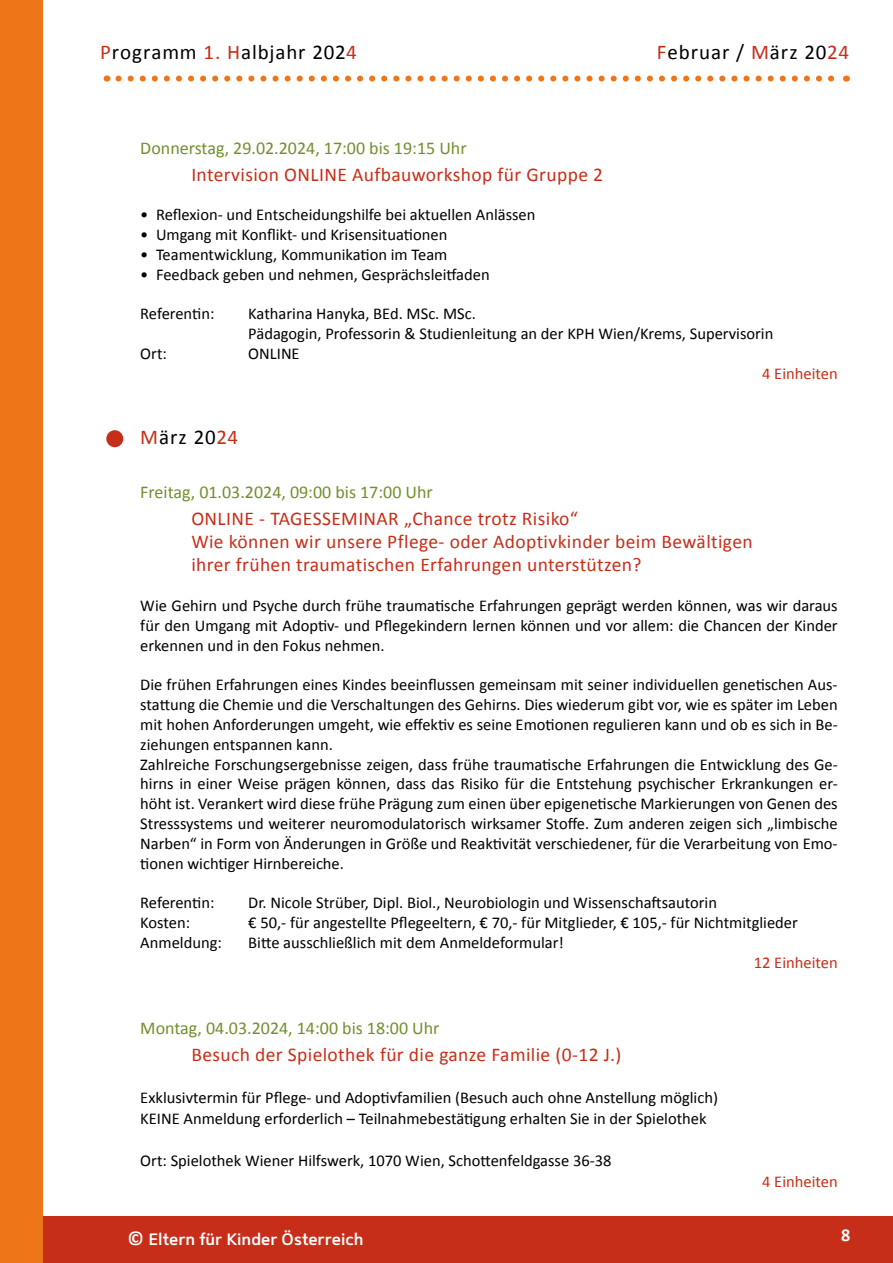
<style>
.page{position:relative;width:893px;height:1263px;background:#fff}
.page>*{position:absolute;margin:0;border:0;box-sizing:border-box;transform-origin:0 0}
.t1{font:21px "Calibri";letter-spacing:.04em;color:#000}
.Seminarüberschrift{font:19.5px "Calibri";letter-spacing:.02em;color:#c72e19}
.t2{font:700 18.15px "Calibri";color:#fff}
.Datum{font:18px "Calibri";color:#718f2d}
.Fliesstext{font:16.5px/19.8px "Calibri";color:#000;text-align:justify}
.Einheiten{font:16.5px "Calibri";color:#c72e19}
.t3{font:600 16.5px "Mentone";color:#fff}
.s1{color:#c72e19}
.s2{font-family:"Calibri";font-weight:700;font-size:19.8px}
</style>
<div class="page">
<div style="left:0;top:1216px;width:893px;height:47px;background:#c72e19"></div>
<div style="left:0;top:0;width:43px;height:1263px;background:#ee7518"></div>
<svg style="left:118px;top:76px;width:716px;height:6px"></svg>
<div style="left:106px;top:430px;width:17px;height:17px;background:#c72e19;border-radius:50%"></div>
<p class="t1" style="left:100px;top:39px;width:258px"><span class="s1">P</span>rogramm <span class="s1">1. H</span>albjahr 202<span class="s1">4</span></p>
<p class="t1" style="left:657px;top:39px;width:194px"><span class="s1">F</span>ebruar / <span class="s1">M</span>ärz 20<span class="s1">24</span></p>
<p class="Datum" style="left:140px;top:137px;width:328px">Donnerstag, 29.02.2024, 17:00 bis 19:15 Uhr</p>
<p class="Seminarüberschrift" style="left:191px;top:162px;width:413px">Intervision ONLINE Aufbauworkshop für Gruppe 2</p>
<p class="Fliesstext" style="left:140px;top:204px;width:397px">• Reflexion- und Entscheidungshilfe bei aktuellen Anlässen</p>
<p class="Fliesstext" style="left:140px;top:224px;width:309px">• Umgang mit Konflikt- und Krisensituationen</p>
<p class="Fliesstext" style="left:140px;top:244px;width:309px">• Teamentwicklung, Kommunikation im Team</p>
<p class="Fliesstext" style="left:140px;top:264px;width:351px">• Feedback geben und nehmen, Gesprächsleitfaden</p>
<p class="Fliesstext" style="left:140px;top:303px;width:76px">Referentin:</p>
<p class="Fliesstext" style="left:248px;top:303px;width:229px">Katharina Hanyka, BEd. MSc. MSc.</p>
<p class="Fliesstext" style="left:248px;top:323px;width:527px">Pädagogin, Professorin &amp; Studienleitung an der KPH Wien/Krems, Supervisorin</p>
<p class="Fliesstext" style="left:140px;top:343px;width:28px">Ort:</p>
<p class="Fliesstext" style="left:248px;top:343px;width:53px">ONLINE</p>
<p class="Einheiten" style="left:762px;top:363px;width:77px">4 Einheiten</p>
<p class="t1" style="left:140px;top:424px;width:99px"><span class="s1">M</span>ärz 20<span class="s1">24</span></p>
<p class="Datum" style="left:140px;top:480px;width:294px">Freitag, 01.03.2024, 09:00 bis 17:00 Uhr</p>
<p class="Seminarüberschrift" style="left:191px;top:506px;width:388px">ONLINE - TAGESSEMINAR „Chance trotz Risiko“</p>
<p class="Seminarüberschrift" style="left:191px;top:529px;width:563px">Wie können wir unsere Pflege- oder Adoptivkinder beim Bewältigen</p>
<p class="Seminarüberschrift" style="left:191px;top:553px;width:452px">ihrer frühen traumatischen Erfahrungen unterstützen?</p>
<p class="Fliesstext" style="left:140px;top:595px;width:699px">Wie Gehirn und Psyche durch frühe traumatische Erfahrungen geprägt werden können, was wir daraus für den Umgang mit Adoptiv- und Pflegekindern lernen können und vor allem: die Chancen der Kinder erkennen und in den Fokus nehmen.</p>
<p class="Fliesstext" style="left:140px;top:674px;width:699px">Die frühen Erfahrungen eines Kindes beeinflussen gemeinsam mit seiner individuellen genetischen Aus&shy;stattung die Chemie und die Verschaltungen des Gehirns. Dies wiederum gibt vor, wie es später im Leben mit hohen Anforderungen umgeht, wie effektiv es seine Emotionen regulieren kann und ob es sich in Be&shy;ziehungen entspannen kann.</p>
<p class="Fliesstext" style="left:140px;top:753px;width:699px">Zahlreiche Forschungsergebnisse zeigen, dass frühe traumatische Erfahrungen die Entwicklung des Ge&shy;hirns in einer Weise prägen können, dass das Risiko für die Entstehung psychischer Erkrankungen er&shy;höht ist. Verankert wird diese frühe Prägung zum einen über epigenetische Markierungen von Genen des Stresssystems und weiterer neuromodulatorisch wirksamer Stoffe. Zum anderen zeigen sich „limbische Narben“ in Form von Änderungen in Größe und Reaktivität verschiedener, für die Verarbeitung von Emo&shy;tionen wichtiger Hirnbereiche.</p>
<p class="Fliesstext" style="left:140px;top:892px;width:76px">Referentin:</p>
<p class="Fliesstext" style="left:248px;top:892px;width:470px">Dr. Nicole Strüber, Dipl. Biol., Neurobiologin und Wissenschaftsautorin</p>
<p class="Fliesstext" style="left:140px;top:912px;width:51px">Kosten:</p>
<p class="Fliesstext" style="left:248px;top:912px;width:551px">€ 50,- für angestellte Pflegeeltern, € 70,- für Mitglieder, € 105,- für Nichtmitglieder</p>
<p class="Fliesstext" style="left:140px;top:931px;width:83px">Anmeldung:</p>
<p class="Fliesstext" style="left:248px;top:931px;width:317px">Bitte ausschließlich mit dem Anmeldeformular!</p>
<p class="Einheiten" style="left:754px;top:952px;width:85px">12 Einheiten</p>
<p class="Datum" style="left:140px;top:1017px;width:301px">Montag, 04.03.2024, 14:00 bis 18:00 Uhr</p>
<p class="Seminarüberschrift" style="left:191px;top:1042px;width:432px">Besuch der Spielothek für die ganze Familie (0-12 J.)</p>
<p class="Fliesstext" style="left:140px;top:1087px;width:579px">Exklusivtermin für Pflege- und Adoptivfamilien (Besuch auch ohne Anstellung möglich)</p>
<p class="Fliesstext" style="left:140px;top:1108px;width:568px">KEINE Anmeldung erforderlich – Teilnahmebestätigung erhalten Sie in der Spielothek</p>
<p class="Fliesstext" style="left:140px;top:1150px;width:473px">Ort: Spielothek Wiener Hilfswerk, 1070 Wien, Schottenfeldgasse 36-38</p>
<p class="t3" style="left:128px;top:1229px;width:237px"><span class="s2">©</span> Eltern für Kinder Österreich</p>
<p class="Einheiten" style="left:762px;top:1171px;width:77px">4 Einheiten</p>
<p class="t2" style="left:841px;top:1223px;width:11px">8</p>
</div>
